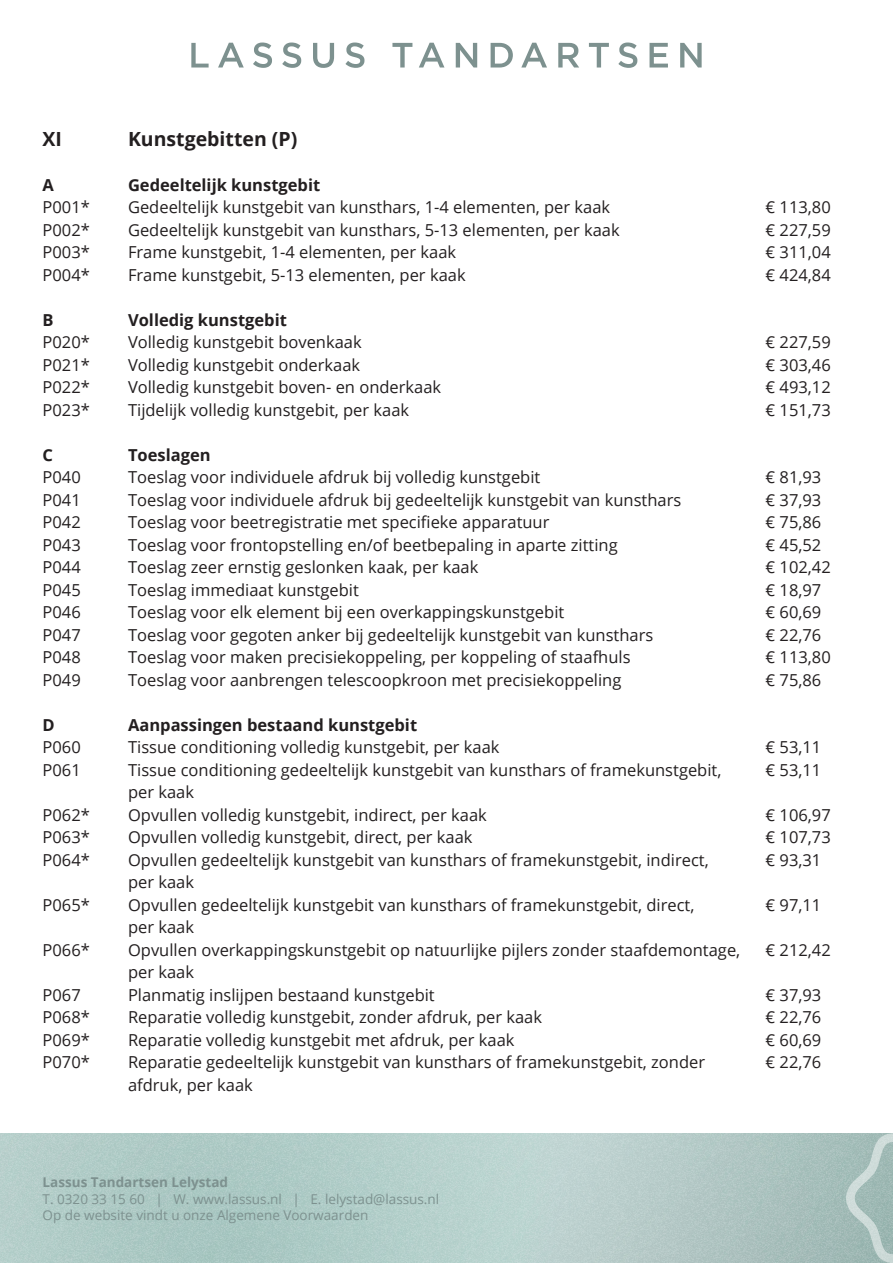
<style>
.page{position:relative;width:893px;height:1263px;background:#fff}
.page>*{position:absolute;margin:0;border:0;box-sizing:border-box;transform-origin:0 0}
.Body_text{font:700 19.5px "Open Sans";color:#231f20}
.Body_text-2{font:16.5px "Open Sans";color:#231f20}
.Body_text-3{font:700 16.5px "Open Sans";color:#231f20}
.t1{font:13.5px/16.5px "Open Sans";color:#7d918f}
.t2{font:700 13.5px "Open Sans";color:#7d918f}
</style>
<div class="page">
<svg style="left:191px;top:43px;width:18px;height:25px"></svg>
<svg style="left:218px;top:43px;width:26px;height:25px"></svg>
<svg style="left:253px;top:43px;width:19px;height:25px"></svg>
<svg style="left:282px;top:43px;width:19px;height:25px"></svg>
<svg style="left:313px;top:43px;width:21px;height:25px"></svg>
<svg style="left:345px;top:43px;width:19px;height:25px"></svg>
<svg style="left:392px;top:43px;width:20px;height:25px"></svg>
<svg style="left:419px;top:43px;width:25px;height:25px"></svg>
<svg style="left:456px;top:43px;width:21px;height:25px"></svg>
<svg style="left:491px;top:43px;width:22px;height:25px"></svg>
<svg style="left:521px;top:43px;width:26px;height:25px"></svg>
<svg style="left:558px;top:43px;width:21px;height:25px"></svg>
<svg style="left:589px;top:43px;width:20px;height:25px"></svg>
<svg style="left:618px;top:43px;width:19px;height:25px"></svg>
<svg style="left:649px;top:43px;width:19px;height:25px"></svg>
<svg style="left:680px;top:43px;width:22px;height:25px"></svg>
<img style="left:0;top:1133px;width:846px;height:130px">
<svg style="left:846px;top:1133px;width:47px;height:130px;background:#a9c0bc"></svg>
<p class="Body_text" style="left:43px;top:125px;width:21px">XI</p>
<p class="Body_text" style="left:128px;top:125px;width:171px">Kunstgebitten (P)</p>
<p class="Body_text-3" style="left:43px;top:173px;width:13px">A</p>
<p class="Body_text-3" style="left:128px;top:173px;width:194px">Gedeeltelijk kunstgebit</p>
<p class="Body_text-2" style="left:43px;top:196px;width:49px">P001*</p>
<p class="Body_text-2" style="left:128px;top:196px;width:484px">Gedeeltelijk kunstgebit van kunsthars, 1-4 elementen, per kaak</p>
<p class="Body_text-2" style="left:766px;top:196px;width:67px">€ 113,80</p>
<p class="Body_text-2" style="left:43px;top:218px;width:49px">P002*</p>
<p class="Body_text-2" style="left:128px;top:218px;width:493px">Gedeeltelijk kunstgebit van kunsthars, 5-13 elementen, per kaak</p>
<p class="Body_text-2" style="left:766px;top:218px;width:67px">€ 227,59</p>
<p class="Body_text-2" style="left:43px;top:241px;width:49px">P003*</p>
<p class="Body_text-2" style="left:128px;top:241px;width:330px">Frame kunstgebit, 1-4 elementen, per kaak</p>
<p class="Body_text-2" style="left:766px;top:241px;width:67px">€ 311,04</p>
<p class="Body_text-2" style="left:43px;top:263px;width:49px">P004*</p>
<p class="Body_text-2" style="left:128px;top:263px;width:339px">Frame kunstgebit, 5-13 elementen, per kaak</p>
<p class="Body_text-2" style="left:766px;top:263px;width:67px">€ 424,84</p>
<p class="Body_text-3" style="left:43px;top:308px;width:13px">B</p>
<p class="Body_text-3" style="left:128px;top:308px;width:160px">Volledig kunstgebit</p>
<p class="Body_text-2" style="left:43px;top:331px;width:49px">P020*</p>
<p class="Body_text-2" style="left:128px;top:331px;width:235px">Volledig kunstgebit bovenkaak</p>
<p class="Body_text-2" style="left:766px;top:331px;width:67px">€ 227,59</p>
<p class="Body_text-2" style="left:43px;top:353px;width:49px">P021*</p>
<p class="Body_text-2" style="left:128px;top:353px;width:234px">Volledig kunstgebit onderkaak</p>
<p class="Body_text-2" style="left:766px;top:353px;width:67px">€ 303,46</p>
<p class="Body_text-2" style="left:43px;top:376px;width:49px">P022*</p>
<p class="Body_text-2" style="left:128px;top:376px;width:315px">Volledig kunstgebit boven- en onderkaak</p>
<p class="Body_text-2" style="left:766px;top:376px;width:67px">€ 493,12</p>
<p class="Body_text-2" style="left:43px;top:398px;width:49px">P023*</p>
<p class="Body_text-2" style="left:128px;top:398px;width:283px">Tijdelijk volledig kunstgebit, per kaak</p>
<p class="Body_text-2" style="left:766px;top:398px;width:67px">€ 151,73</p>
<p class="Body_text-3" style="left:43px;top:443px;width:12px">C</p>
<p class="Body_text-3" style="left:128px;top:443px;width:84px">Toeslagen</p>
<p class="Body_text-2" style="left:43px;top:466px;width:40px">P040</p>
<p class="Body_text-2" style="left:128px;top:466px;width:414px">Toeslag voor individuele afdruk bij volledig kunstgebit</p>
<p class="Body_text-2" style="left:766px;top:466px;width:57px">€ 81,93</p>
<p class="Body_text-2" style="left:43px;top:488px;width:40px">P041</p>
<p class="Body_text-2" style="left:128px;top:488px;width:555px">Toeslag voor individuele afdruk bij gedeeltelijk kunstgebit van kunsthars</p>
<p class="Body_text-2" style="left:766px;top:488px;width:57px">€ 37,93</p>
<p class="Body_text-2" style="left:43px;top:511px;width:40px">P042</p>
<p class="Body_text-2" style="left:128px;top:511px;width:423px">Toeslag voor beetregistratie met specifieke apparatuur</p>
<p class="Body_text-2" style="left:766px;top:511px;width:57px">€ 75,86</p>
<p class="Body_text-2" style="left:43px;top:533px;width:40px">P043</p>
<p class="Body_text-2" style="left:128px;top:533px;width:491px">Toeslag voor frontopstelling en/of beetbepaling in aparte zitting</p>
<p class="Body_text-2" style="left:766px;top:533px;width:57px">€ 45,52</p>
<p class="Body_text-2" style="left:43px;top:556px;width:40px">P044</p>
<p class="Body_text-2" style="left:128px;top:556px;width:352px">Toeslag zeer ernstig geslonken kaak, per kaak</p>
<p class="Body_text-2" style="left:766px;top:556px;width:67px">€ 102,42</p>
<p class="Body_text-2" style="left:43px;top:578px;width:40px">P045</p>
<p class="Body_text-2" style="left:128px;top:578px;width:232px">Toeslag immediaat kunstgebit</p>
<p class="Body_text-2" style="left:766px;top:578px;width:57px">€ 18,97</p>
<p class="Body_text-2" style="left:43px;top:601px;width:40px">P046</p>
<p class="Body_text-2" style="left:128px;top:601px;width:438px">Toeslag voor elk element bij een overkappingskunstgebit</p>
<p class="Body_text-2" style="left:766px;top:601px;width:57px">€ 60,69</p>
<p class="Body_text-2" style="left:43px;top:623px;width:40px">P047</p>
<p class="Body_text-2" style="left:128px;top:623px;width:527px">Toeslag voor gegoten anker bij gedeeltelijk kunstgebit van kunsthars</p>
<p class="Body_text-2" style="left:766px;top:623px;width:57px">€ 22,76</p>
<p class="Body_text-2" style="left:43px;top:646px;width:40px">P048</p>
<p class="Body_text-2" style="left:128px;top:646px;width:504px">Toeslag voor maken precisiekoppeling, per koppeling of staafhuls</p>
<p class="Body_text-2" style="left:766px;top:646px;width:67px">€ 113,80</p>
<p class="Body_text-2" style="left:43px;top:668px;width:40px">P049</p>
<p class="Body_text-2" style="left:128px;top:668px;width:495px">Toeslag voor aanbrengen telescoopkroon met precisiekoppeling</p>
<p class="Body_text-2" style="left:766px;top:668px;width:57px">€ 75,86</p>
<p class="Body_text-3" style="left:43px;top:713px;width:14px">D</p>
<p class="Body_text-3" style="left:128px;top:713px;width:291px">Aanpassingen bestaand kunstgebit</p>
<p class="Body_text-2" style="left:43px;top:736px;width:40px">P060</p>
<p class="Body_text-2" style="left:128px;top:736px;width:373px">Tissue conditioning volledig kunstgebit, per kaak</p>
<p class="Body_text-2" style="left:766px;top:736px;width:57px">€ 53,11</p>
<p class="Body_text-2" style="left:43px;top:758px;width:40px">P061</p>
<p class="Body_text-2" style="left:128px;top:758px;width:595px">Tissue conditioning gedeeltelijk kunstgebit van kunsthars of framekunstgebit,</p>
<p class="Body_text-2" style="left:766px;top:758px;width:57px">€ 53,11</p>
<p class="Body_text-2" style="left:128px;top:781px;width:68px">per kaak</p>
<p class="Body_text-2" style="left:43px;top:803px;width:49px">P062*</p>
<p class="Body_text-2" style="left:128px;top:803px;width:360px">Opvullen volledig kunstgebit, indirect, per kaak</p>
<p class="Body_text-2" style="left:766px;top:803px;width:67px">€ 106,97</p>
<p class="Body_text-2" style="left:43px;top:826px;width:49px">P063*</p>
<p class="Body_text-2" style="left:128px;top:826px;width:346px">Opvullen volledig kunstgebit, direct, per kaak</p>
<p class="Body_text-2" style="left:766px;top:826px;width:67px">€ 107,73</p>
<p class="Body_text-2" style="left:43px;top:848px;width:49px">P064*</p>
<p class="Body_text-2" style="left:128px;top:848px;width:582px">Opvullen gedeeltelijk kunstgebit van kunsthars of framekunstgebit, indirect,</p>
<p class="Body_text-2" style="left:766px;top:848px;width:57px">€ 93,31</p>
<p class="Body_text-2" style="left:128px;top:871px;width:68px">per kaak</p>
<p class="Body_text-2" style="left:43px;top:893px;width:49px">P065*</p>
<p class="Body_text-2" style="left:128px;top:893px;width:568px">Opvullen gedeeltelijk kunstgebit van kunsthars of framekunstgebit, direct,</p>
<p class="Body_text-2" style="left:766px;top:893px;width:57px">€ 97,11</p>
<p class="Body_text-2" style="left:128px;top:916px;width:68px">per kaak</p>
<p class="Body_text-2" style="left:43px;top:938px;width:49px">P066*</p>
<p class="Body_text-2" style="left:128px;top:938px;width:614px">Opvullen overkappingskunstgebit op natuurlijke pijlers zonder staafdemontage,</p>
<p class="Body_text-2" style="left:766px;top:938px;width:67px">€ 212,42</p>
<p class="Body_text-2" style="left:128px;top:961px;width:68px">per kaak</p>
<p class="Body_text-2" style="left:43px;top:983px;width:40px">P067</p>
<p class="Body_text-2" style="left:128px;top:983px;width:308px">Planmatig inslijpen bestaand kunstgebit</p>
<p class="Body_text-2" style="left:766px;top:983px;width:57px">€ 37,93</p>
<p class="Body_text-2" style="left:43px;top:1006px;width:49px">P068*</p>
<p class="Body_text-2" style="left:128px;top:1006px;width:416px">Reparatie volledig kunstgebit, zonder afdruk, per kaak</p>
<p class="Body_text-2" style="left:766px;top:1006px;width:57px">€ 22,76</p>
<p class="Body_text-2" style="left:43px;top:1028px;width:49px">P069*</p>
<p class="Body_text-2" style="left:128px;top:1028px;width:388px">Reparatie volledig kunstgebit met afdruk, per kaak</p>
<p class="Body_text-2" style="left:766px;top:1028px;width:57px">€ 60,69</p>
<p class="Body_text-2" style="left:43px;top:1051px;width:49px">P070*</p>
<p class="Body_text-2" style="left:128px;top:1051px;width:579px">Reparatie gedeeltelijk kunstgebit van kunsthars of framekunstgebit, zonder</p>
<p class="Body_text-2" style="left:766px;top:1051px;width:57px">€ 22,76</p>
<p class="Body_text-2" style="left:128px;top:1073px;width:126px">afdruk, per kaak</p>
<p class="t2" style="left:43px;top:1173px;width:187px">Lassus Tandartsen Lelystad</p>
<p class="t1" style="left:43px;top:1190px;width:398px">T. 0320 33 15 60 | W. www.lassus.nl | E. lelystad@lassus.nl<br>Op de website vindt u onze Algemene Voorwaarden</p>
</div>
